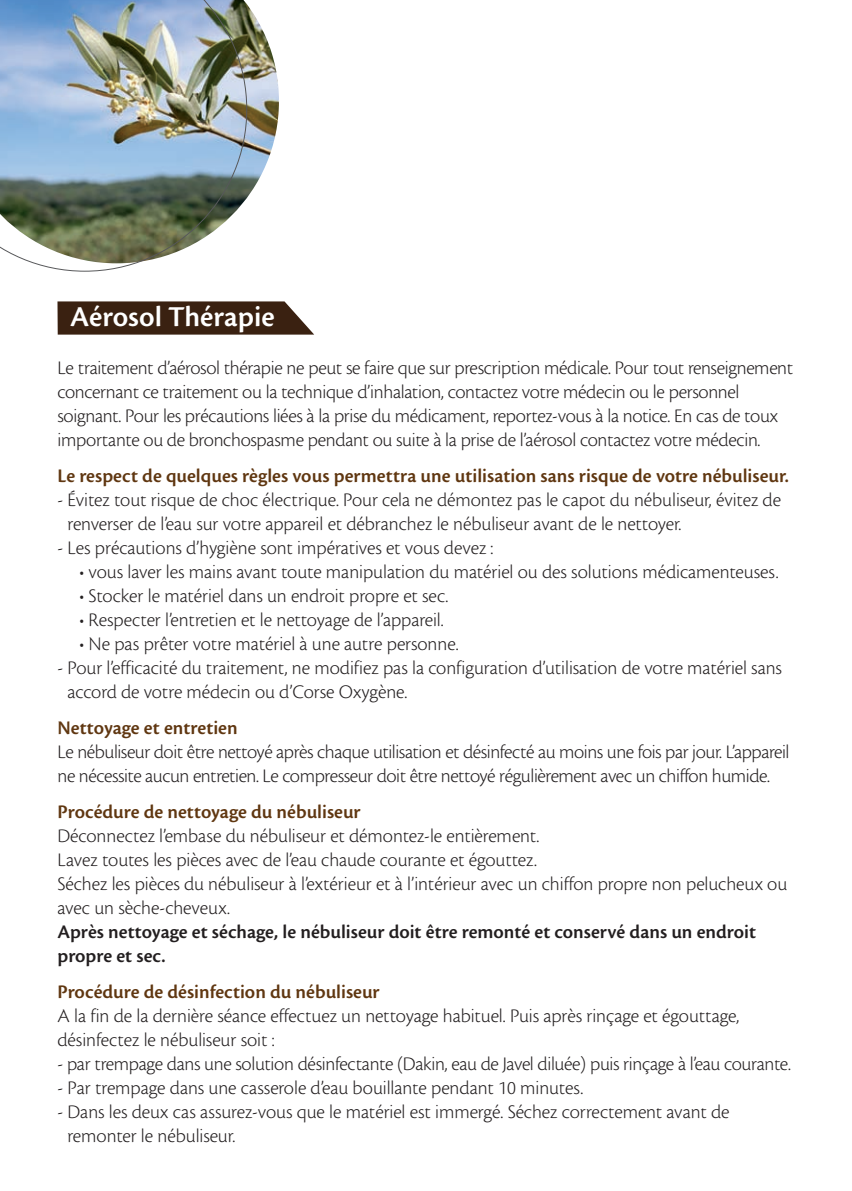
<style>
.page{position:relative;width:852px;height:1191px;background:#fff}
.page>*{position:absolute;margin:0;border:0;box-sizing:border-box;transform-origin:0 0}
.t1{font:30px "Cronos MM 574 11";color:#fff}
.t2{font:20px/24px "Cronos MM 250 11";letter-spacing:-.01em;color:#231f20}
.t3{font:20px "Cronos MM 574 11";color:#603711}
.t4{font:20px/24px "Cronos MM 574 11";color:#231f20}
</style>
<div class="page">
<svg style="left:57px;top:301px;width:257px;height:34px;background:#4a3324"></svg>
<img style="left:247px;top:4px;width:32px;height:194px">
<img style="left:0;top:0;width:247px;height:272px">
<h1 class="t1" style="left:70px;top:305px;width:206px">Aérosol Thérapie</h1>
<p class="t2" style="left:57px;top:357px;width:736px">Le traitement d’aérosol thérapie ne peut se faire que sur prescription médicale. Pour tout renseignement concernant ce traitement ou la technique d’inhalation, contactez votre médecin ou le personnel soignant. Pour les précautions liées à la prise du médicament, reportez-vous à la notice. En cas de toux importante ou de bronchospasme pendant ou suite à la prise de l’aérosol contactez votre médecin.</p>
<p class="t3" style="left:57px;top:468px;width:732px">Le respect de quelques règles vous permettra une utilisation sans risque de votre nébuliseur.</p>
<p class="t2" style="left:67px;top:489px;width:714px;text-indent:-10px">- Évitez tout risque de choc électrique. Pour cela ne démontez pas le capot du nébuliseur, évitez de renverser de l’eau sur votre appareil et débranchez le nébuliseur avant de le nettoyer.</p>
<p class="t2" style="left:57px;top:537px;width:437px">- Les précautions d’hygiène sont impératives et vous devez :</p>
<p class="t2" style="left:79px;top:561px;width:700px">• vous laver les mains avant toute manipulation du matériel ou des solutions médicamenteuses.</p>
<p class="t2" style="left:79px;top:585px;width:370px">• Stocker le matériel dans un endroit propre et sec.</p>
<p class="t2" style="left:79px;top:609px;width:366px">• Respecter l’entretien et le nettoyage de l’appareil.</p>
<p class="t2" style="left:79px;top:633px;width:381px">• Ne pas prêter votre matériel à une autre personne.</p>
<p class="t2" style="left:67px;top:657px;width:715px;text-indent:-10px">- Pour l’efficacité du traitement, ne modifiez pas la configuration d’utilisation de votre matériel sans accord de votre médecin ou d’Corse Oxygène.</p>
<p class="t3" style="left:57px;top:720px;width:182px">Nettoyage et entretien</p>
<p class="t2" style="left:57px;top:741px;width:733px">Le nébuliseur doit être nettoyé après chaque utilisation et désinfecté au moins une fois par jour. L’appareil ne nécessite aucun entretien. Le compresseur doit être nettoyé régulièrement avec un chiffon humide.</p>
<p class="t3" style="left:57px;top:804px;width:304px">Procédure de nettoyage du nébuliseur</p>
<p class="t2" style="left:57px;top:825px;width:730px">Déconnectez l’embase du nébuliseur et démontez-le entièrement.<br>Lavez toutes les pièces avec de l’eau chaude courante et égouttez.<br>Séchez les pièces du nébuliseur à l’extérieur et à l’intérieur avec un chiffon propre non pelucheux ou avec un sèche-cheveux.</p>
<p class="t4" style="left:57px;top:921px;width:699px">Après nettoyage et séchage, le nébuliseur doit être remonté et conservé dans un endroit propre et sec.</p>
<p class="t3" style="left:57px;top:984px;width:323px">Procédure de désinfection du nébuliseur</p>
<p class="t2" style="left:57px;top:1005px;width:683px">A la fin de la dernière séance effectuez un nettoyage habituel. Puis après rinçage et égouttage, désinfectez le nébuliseur soit :</p>
<p class="t2" style="left:57px;top:1053px;width:734px">- par trempage dans une solution désinfectante (Dakin, eau de Javel diluée) puis rinçage à l’eau courante.</p>
<p class="t2" style="left:57px;top:1077px;width:527px">- Par trempage dans une casserole d’eau bouillante pendant 10 minutes.</p>
<p class="t2" style="left:67px;top:1101px;width:663px;text-indent:-10px">- Dans les deux cas assurez-vous que le matériel est immergé. Séchez correctement avant de remonter le nébuliseur.</p>
</div>
